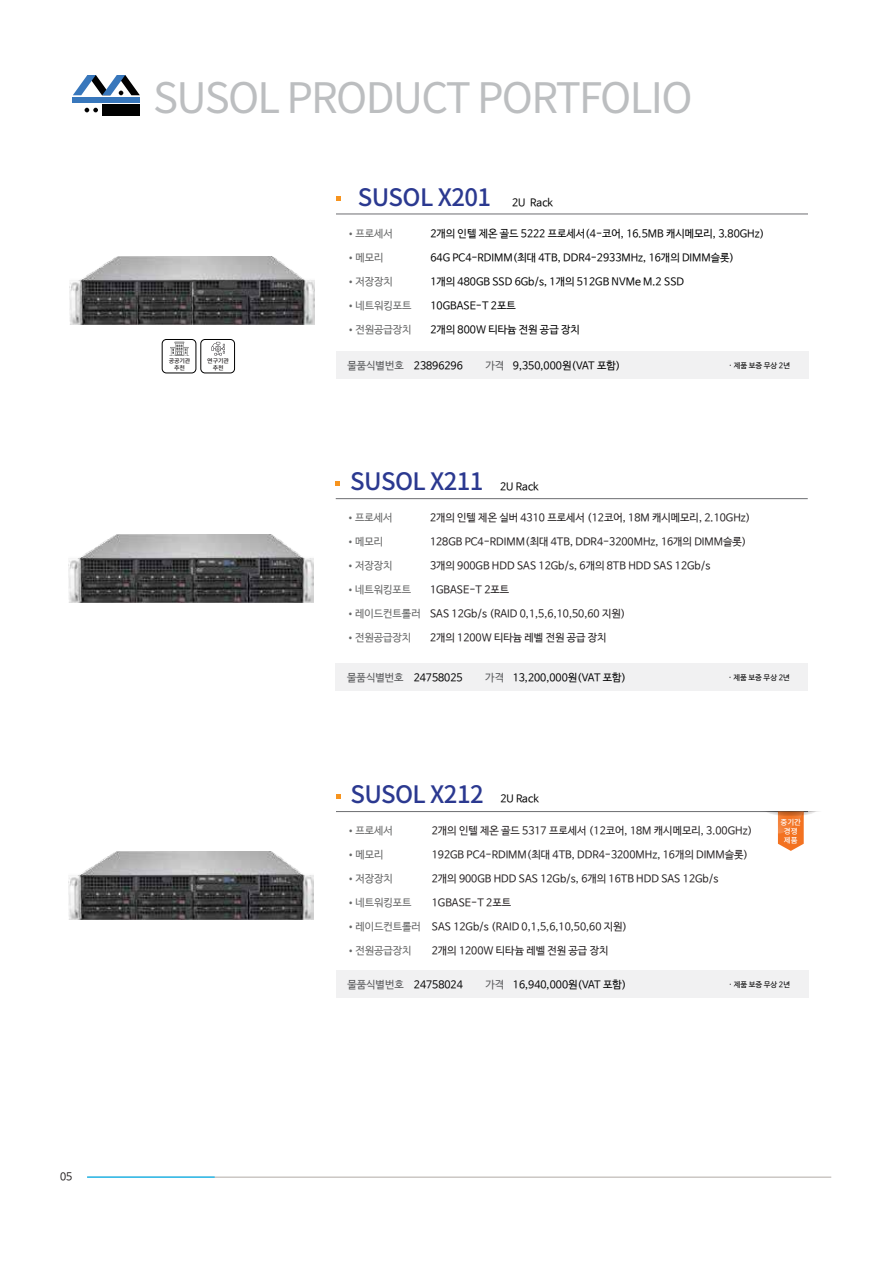
<style>
.page{position:relative;width:893px;height:1263px;background:#fff}
.page>*{position:absolute;margin:0;border:0;box-sizing:border-box;transform-origin:0 0}
.t1{font:42px "Noto Sans CJ Kkr";letter-spacing:-.04em;color:#bcbec0}
.t2{font:500 24px "Noto Sans KR";letter-spacing:-.025em;color:#2b3990}
.t3{font:10.5px "Nanum Barun Gothic";color:#231f20}
.t4{font:10.5px "Nanum Barun Gothic";color:#000}
.t5{font:10.5px "Nanum Barun Gothic";color:#666767}
.t6{font:7.5px "Nanum Barun Gothic";color:#000}
.t7{font:500 7.5px/9px "Noto Sans KR";color:#fff;text-align:center}
.t8{font:500 6px/7.2px "Noto Sans KR";letter-spacing:-.025em;color:#231f20;text-align:center}
.s1{color:#58595b}
</style>
<div class="page">
<svg style="left:336px;top:794px;width:4px;height:4px"></svg>
<div style="left:336px;top:970px;width:472px;height:28px;background:#f1f1f2"></div>
<hr style="left:336px;top:811px;width:472px;height:1px;background:#6d6e71">
<img style="left:69px;top:851px;width:244px;height:68px">
<img style="left:68px;top:534px;width:245px;height:68px">
<svg style="left:336px;top:481px;width:4px;height:4px"></svg>
<div style="left:336px;top:663px;width:472px;height:28px;background:#f1f1f2"></div>
<hr style="left:336px;top:498px;width:472px;height:1px;background:#6d6e71">
<svg style="left:760px;top:811px;width:59px;height:40px"></svg>
<svg style="left:336px;top:196px;width:4px;height:5px"></svg>
<div style="left:336px;top:351px;width:472px;height:28px;background:#f1f1f2"></div>
<hr style="left:336px;top:214px;width:472px;height:1px;background:#6d6e71">
<img style="left:69px;top:257px;width:246px;height:67px">
<div style="left:73px;top:98px;width:67px;height:5px;background:#3877bc"></div>
<svg style="left:85px;top:108px;width:13px;height:4px"></svg>
<svg style="left:73px;top:75px;width:67px;height:20px"></svg>
<div style="left:102px;top:104px;width:38px;height:6px;background:#010101"></div>
<div style="left:102px;top:110px;width:38px;height:6px;background:#010101"></div>
<svg style="left:169px;top:342px;width:20px;height:14px"></svg>
<div style="left:162px;top:339px;width:34px;height:34px;border:1px solid #000;border-radius:4px"></div>
<div style="left:200px;top:339px;width:35px;height:34px;border:1px solid #000;border-radius:4px"></div>
<svg style="left:211px;top:342px;width:14px;height:13px"></svg>
<hr style="left:87px;top:1177px;width:744px;height:1px;background:#b1aba7">
<hr style="left:87px;top:1176px;width:128px;height:2px;background:#2dbced">
<p class="t3" style="left:60px;top:1171px;width:13px">05</p>
<h1 class="t1" style="left:153px;top:74px;width:541px">SUSOL PRODUCT PORTFOLIO</h1>
<p class="t8" style="left:169px;top:357px;width:23px">공공기관 추천</p>
<p class="t8" style="left:207px;top:357px;width:23px">연구기관 추천</p>
<h2 class="t2" style="left:358px;top:184px;width:135px">SUSOL X201</h2>
<p class="t5" style="left:346px;top:228px;width:48px">•프로세서</p>
<p class="t5" style="left:346px;top:252px;width:39px">•메모리</p>
<p class="t5" style="left:346px;top:276px;width:48px">•저장장치</p>
<p class="t5" style="left:346px;top:300px;width:67px">•네트워킹포트</p>
<p class="t5" style="left:346px;top:324px;width:67px">•전원공급장치</p>
<p class="t4" style="left:512px;top:197px;width:42px">2U Rack</p>
<p class="t4" style="left:430px;top:228px;width:336px">2개의 인텔 제온 골드 5222 프로세서(4-코어, 16.5MB 캐시메모리, 3.80GHz)</p>
<p class="t4" style="left:430px;top:252px;width:305px">64G PC4-RDIMM(최대 4TB, DDR4-2933MHz, 16개의 DIMM슬롯)</p>
<p class="t4" style="left:430px;top:276px;width:255px">1개의 480GB SSD 6Gb/s, 1개의 512GB NVMe M.2 SSD</p>
<p class="t4" style="left:430px;top:300px;width:87px">10GBASE-T 2포트</p>
<p class="t4" style="left:430px;top:324px;width:151px">2개의 800W 티타늄 전원 공급 장치</p>
<p class="t4" style="left:348px;top:361px;width:117px"><span class="s1">물품식별번호</span> 23896296</p>
<p class="t4" style="left:486px;top:361px;width:136px"><span class="s1">가격</span> 9,350,000원(VAT 포함)</p>
<p class="t6" style="left:729px;top:362px;width:63px">· 제품 보증 무상 2년</p>
<h2 class="t2" style="left:350px;top:468px;width:135px">SUSOL X211</h2>
<p class="t5" style="left:346px;top:512px;width:48px">•프로세서</p>
<p class="t5" style="left:346px;top:536px;width:39px">•메모리</p>
<p class="t5" style="left:346px;top:560px;width:48px">•저장장치</p>
<p class="t5" style="left:346px;top:584px;width:67px">•네트워킹포트</p>
<p class="t5" style="left:346px;top:608px;width:76px">•레이드컨트롤러</p>
<p class="t5" style="left:346px;top:632px;width:67px">•전원공급장치</p>
<p class="t4" style="left:347px;top:672px;width:117px"><span class="s1">물품식별번호</span> 24758025</p>
<p class="t4" style="left:485px;top:672px;width:143px"><span class="s1">가격</span> 13,200,000원(VAT 포함)</p>
<p class="t6" style="left:728px;top:673px;width:63px">· 제품 보증 무상 2년</p>
<p class="t4" style="left:500px;top:481px;width:40px">2U Rack</p>
<p class="t3" style="left:430px;top:512px;width:322px">2개의 인텔 제온 실버 4310 프로세서 (12코어, 18M 캐시메모리, 2.10GHz)</p>
<p class="t3" style="left:430px;top:536px;width:318px">128GB PC4-RDIMM(최대 4TB, DDR4-3200MHz, 16개의 DIMM슬롯)</p>
<p class="t3" style="left:430px;top:560px;width:282px">3개의 900GB HDD SAS 12Gb/s, 6개의 8TB HDD SAS 12Gb/s</p>
<p class="t3" style="left:430px;top:584px;width:81px">1GBASE-T 2포트</p>
<p class="t3" style="left:430px;top:608px;width:197px">SAS 12Gb/s (RAID 0,1,5,6,10,50,60 지원)</p>
<p class="t3" style="left:430px;top:632px;width:178px">2개의 1200W 티타늄 레벨 전원 공급 장치</p>
<h2 class="t2" style="left:350px;top:781px;width:135px">SUSOL X212</h2>
<p class="t5" style="left:346px;top:825px;width:48px">•프로세서</p>
<p class="t5" style="left:346px;top:849px;width:39px">•메모리</p>
<p class="t5" style="left:346px;top:873px;width:48px">•저장장치</p>
<p class="t5" style="left:346px;top:897px;width:67px">•네트워킹포트</p>
<p class="t5" style="left:346px;top:921px;width:76px">•레이드컨트롤러</p>
<p class="t5" style="left:346px;top:945px;width:67px">•전원공급장치</p>
<p class="t4" style="left:348px;top:979px;width:117px"><span class="s1">물품식별번호</span> 24758024</p>
<p class="t4" style="left:486px;top:979px;width:143px"><span class="s1">가격</span> 16,940,000원(VAT 포함)</p>
<p class="t6" style="left:729px;top:980px;width:63px">· 제품 보증 무상 2년</p>
<p class="t4" style="left:500px;top:793px;width:40px">2U Rack</p>
<p class="t7" style="left:780px;top:817px;width:22px">중기간 경쟁 제품</p>
<p class="t3" style="left:432px;top:825px;width:322px">2개의 인텔 제온 골드 5317 프로세서 (12코어, 18M 캐시메모리, 3.00GHz)</p>
<p class="t3" style="left:432px;top:849px;width:318px">192GB PC4-RDIMM(최대 4TB, DDR4-3200MHz, 16개의 DIMM슬롯)</p>
<p class="t3" style="left:432px;top:873px;width:288px">2개의 900GB HDD SAS 12Gb/s, 6개의 16TB HDD SAS 12Gb/s</p>
<p class="t3" style="left:432px;top:897px;width:81px">1GBASE-T 2포트</p>
<p class="t3" style="left:432px;top:921px;width:197px">SAS 12Gb/s (RAID 0,1,5,6,10,50,60 지원)</p>
<p class="t3" style="left:432px;top:945px;width:178px">2개의 1200W 티타늄 레벨 전원 공급 장치</p>
</div>
